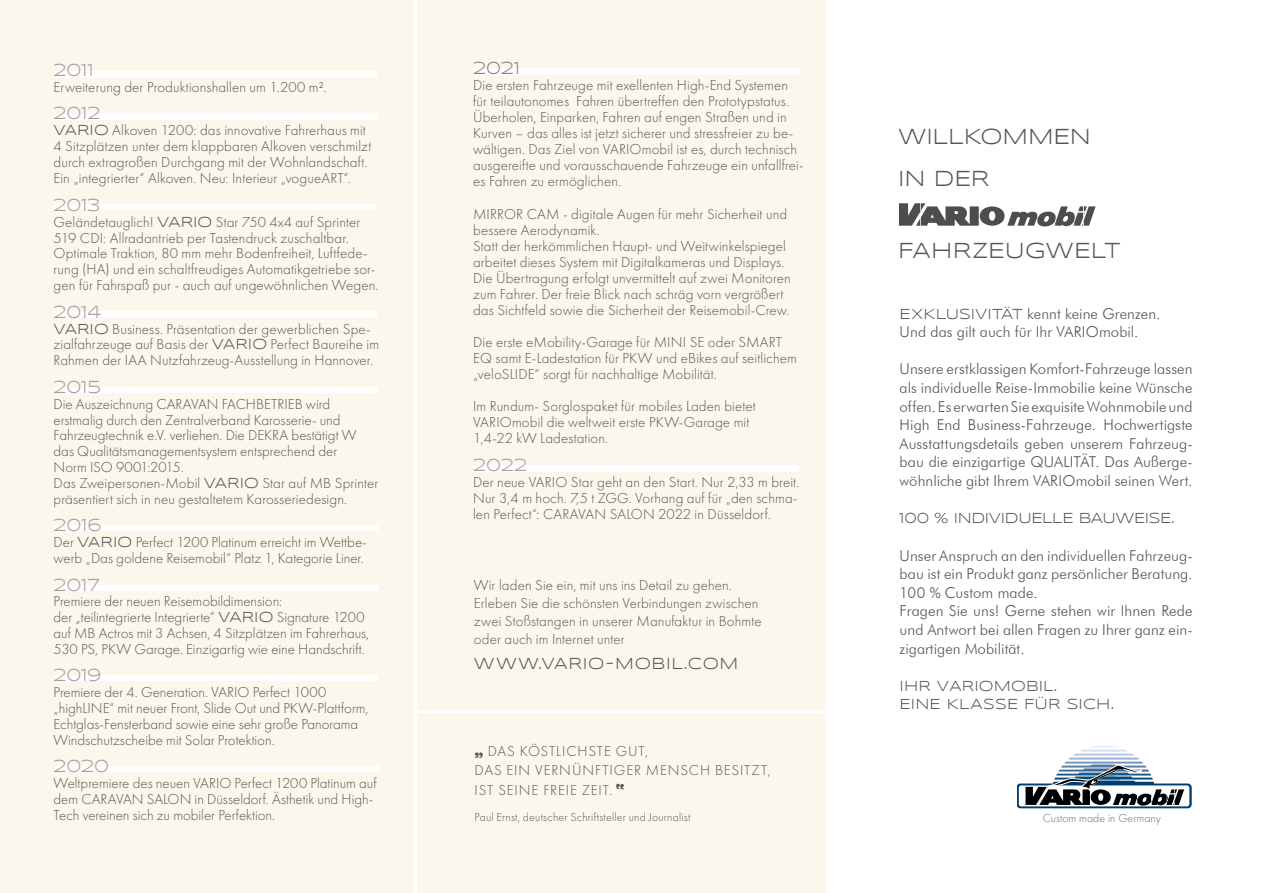
<style>
.page{position:relative;width:1263px;height:893px;background:#fff}
.page>*{position:absolute;margin:0;border:0;box-sizing:border-box;transform-origin:0 0}
.t1{font:22.5px/42px "Syncopate";letter-spacing:-.01em;color:#565655}
.t2{font:18px "Syncopate";letter-spacing:-.005em;color:#a0a1a1}
.t3{font:18px "Syncopate";color:#868786}
.t4{font:16.5px "Syncopate";letter-spacing:.04em;color:#565655}
.t5{font:300 15px/16px "Futura PT";letter-spacing:.005em;color:#565655}
.t6{font:300 15px/18.6px "Futura BT";letter-spacing:.005em;color:#565655}
.t7{font:300 15px/19.5px "Futura PT";letter-spacing:.055em;color:#565655}
.t8{font:15px/18.6px "Syncopate";color:#565655}
.t9{font:15px "Syncopate";letter-spacing:-.025em;color:#565655}
.t10{font:300 12px "Futura PT";letter-spacing:.015em;color:#565655}
.t11{font:300 12px "Futura PT";color:#6e6e6e}
.s1{font-family:"Syncopate";font-weight:400}
.s2{font-family:"Ad Lib BT";font-weight:400}
</style>
<div class="page">
<div style="left:418px;top:0;width:408px;height:710px;background:#fbf7ec"></div>
<div style="left:0;top:0;width:413px;height:893px;background:#fbf7ec"></div>
<div style="left:54px;top:525px;width:324px;height:6px;background:#fff"></div>
<div style="left:54px;top:387px;width:324px;height:6px;background:#fff"></div>
<div style="left:53px;top:204px;width:324px;height:6px;background:#fff"></div>
<div style="left:53px;top:311px;width:324px;height:6px;background:#fff"></div>
<div style="left:54px;top:114px;width:324px;height:6px;background:#fff"></div>
<div style="left:53px;top:71px;width:324px;height:6px;background:#fff"></div>
<div style="left:55px;top:585px;width:324px;height:5px;background:#fff"></div>
<div style="left:54px;top:675px;width:324px;height:6px;background:#fff"></div>
<div style="left:55px;top:766px;width:324px;height:6px;background:#fff"></div>
<svg style="left:899px;top:203px;width:197px;height:24px"></svg>
<div style="left:473px;top:68px;width:325px;height:6px;background:#fff"></div>
<div style="left:473px;top:466px;width:325px;height:6px;background:#fff"></div>
<div style="left:418px;top:714px;width:408px;height:179px;background:#fbf7ec"></div>
<svg style="left:1017px;top:745px;width:175px;height:63px"></svg>
<p class="t2" style="left:54px;top:60px;width:42px">2011</p>
<p class="t5" style="left:54px;top:79px;width:274px">Erweiterung der Produktionshallen um 1.200 m².</p>
<p class="t2" style="left:54px;top:103px;width:48px">2012</p>
<p class="t5" style="left:54px;top:122px;width:319px"><span class="s1">VARIO</span> Alkoven 1200: das innovative Fahrerhaus mit 4 Sitzplätzen unter dem klappbaren Alkoven verschmilzt durch extragroßen Durchgang mit der Wohnlandschaft.<br>Ein „integrierter“ Alkoven. Neu: Interieur „vogueART“.</p>
<p class="t2" style="left:54px;top:194px;width:49px">2013</p>
<p class="t5" style="left:54px;top:214px;width:327px">Geländetauglich! <span class="s1">VARIO</span> Star 750 4x4 auf Sprinter 519 CDI: Allradantrieb per Tastendruck zuschaltbar.<br>Optimale Traktion, 80 mm mehr Bodenfreiheit, Luftfede&shy;rung (HA) und ein schaltfreudiges Automatikgetriebe sor&shy;gen für Fahrspaß pur - auch auf ungewöhnlichen Wegen.</p>
<p class="t2" style="left:54px;top:302px;width:49px">2014</p>
<p class="t5" style="left:54px;top:321px;width:327px"><span class="s1">VARIO</span> Business. Präsentation der gewerblichen Spe&shy;zialfahrzeuge auf Basis der <span class="s1">VARIO</span> Perfect Baureihe im<br>Rahmen der IAA Nutzfahrzeug-Ausstellung in Hannover.</p>
<p class="t2" style="left:54px;top:377px;width:49px">2015</p>
<p class="t5" style="left:54px;top:396px;width:326px">Die Auszeichnung CARAVAN FACHBETRIEB wird erstmalig durch den Zentralverband Karosserie- und Fahrzeugtechnik e.V. verliehen. Die DEKRA bestätigt W das Qualitätsmanagementsystem entsprechend der<br>Norm ISO 9001:2015.<br>Das Zweipersonen-Mobil <span class="s1">VARIO</span> Star auf MB Sprinter präsentiert sich in neu gestaltetem Karosseriedesign.</p>
<p class="t2" style="left:54px;top:515px;width:49px">2016</p>
<p class="t5" style="left:54px;top:534px;width:315px">Der <span class="s1">VARIO</span> Perfect 1200 Platinum erreicht im Wettbe&shy;werb „Das goldene Reisemobil“ Platz 1, Kategorie Liner.</p>
<p class="t2" style="left:54px;top:574px;width:48px">2017</p>
<p class="t5" style="left:54px;top:594px;width:317px">Premiere der neuen Reisemobildimension:<br>der „teilintegrierte Integrierte“ <span class="s1">VARIO</span> Signature 1200 auf MB Actros mit 3 Achsen, 4 Sitzplätzen im Fahrerhaus, 530 PS, PKW Garage. Einzigartig wie eine Handschrift.</p>
<p class="t2" style="left:54px;top:665px;width:50px">2019</p>
<p class="t5" style="left:54px;top:684px;width:316px">Premiere der 4. Generation. VARIO Perfect 1000 „highLINE“ mit neuer Front, Slide Out und PKW-Plattform, Echtglas-Fensterband sowie eine sehr große Panorama Windschutzscheibe mit Solar Protektion.</p>
<p class="t2" style="left:54px;top:756px;width:57px">2020</p>
<p class="t5" style="left:54px;top:775px;width:325px">Weltpremiere des neuen VARIO Perfect 1200 Platinum auf dem CARAVAN SALON in Düsseldorf. Ästhetik und High-<br>Tech vereinen sich zu mobiler Perfektion.</p>
<p class="t3" style="left:473px;top:58px;width:49px">2021</p>
<p class="t5" style="left:473px;top:77px;width:332px">Die ersten Fahrzeuge mit exellenten High-End Systemen für teilautonomes Fahren übertreffen den Prototypstatus.<br>Überholen, Einparken, Fahren auf engen Straßen und in Kurven – das alles ist jetzt sicherer und stressfreier zu be&shy;wältigen. Das Ziel von VARIOmobil ist es, durch technisch ausgereifte und vorausschauende Fahrzeuge ein unfallfrei&shy;es Fahren zu ermöglichen.</p>
<p class="t5" style="left:473px;top:206px;width:319px">MIRROR CAM - digitale Augen für mehr Sicherheit und bessere Aerodynamik.<br>Statt der herkömmlichen Haupt- und Weitwinkelspiegel arbeitet dieses System mit Digitalkameras und Displays.<br>Die Übertragung erfolgt unvermittelt auf zwei Monitoren zum Fahrer. Der freie Blick nach schräg vorn vergrößert das Sichtfeld sowie die Sicherheit der Reisemobil-Crew.</p>
<p class="t5" style="left:473px;top:334px;width:325px">Die erste eMobility-Garage für MINI SE oder SMART<br>EQ samt E-Ladestation für PKW und eBikes auf seitlichem „veloSLIDE“ sorgt für nachhaltige Mobilität.</p>
<p class="t5" style="left:473px;top:398px;width:284px">Im Rundum- Sorglospaket für mobiles Laden bietet<br>VARIOmobil die weltweit erste PKW-Garage mit<br>1,4-22 kW Ladestation.</p>
<p class="t2" style="left:473px;top:455px;width:56px">2022</p>
<p class="t5" style="left:473px;top:474px;width:328px;text-align:justify">Der neue VARIO Star geht an den Start. Nur 2,33 m breit.<br>Nur 3,4 m hoch. 7,5 t ZGG. Vorhang auf für „den schma&shy;len Perfect“: CARAVAN SALON 2022 in Düsseldorf.</p>
<p class="t5" style="left:474px;top:576px;width:289px;line-height:18px">Wir laden Sie ein, mit uns ins Detail zu gehen.<br>Erleben Sie die schönsten Verbindungen zwischen zwei Stoßstangen in unserer Manufaktur in Bohmte oder auch im Internet unter</p>
<p class="t4" style="left:474px;top:654px;width:266px">WWW.VARIO-MOBIL.COM</p>
<p class="t7" style="left:475px;top:741px;width:297px"><span class="s2">„</span> DAS KÖSTLICHSTE GUT,<br>DAS EIN VERNÜNFTIGER MENSCH BESITZT,<br>IST SEINE FREIE ZEIT. <span class="s2">“</span></p>
<p class="t10" style="left:475px;top:810px;width:217px">Paul Ernst, deutscher Schriftsteller und Journalist</p>
<h1 class="t1" style="left:898px;top:116px;width:194px">WILLKOMMEN<br>IN DER</h1>
<h1 class="t1" style="left:898px;top:230px;width:224px">FAHRZEUGWELT</h1>
<p class="t6" style="left:900px;top:304px;width:262px"><span class="s1">EXKLUSIVITÄT</span> kennt keine Grenzen.<br>Und das gilt auch für Ihr VARIOmobil.</p>
<p class="t6" style="left:900px;top:360px;width:294px;text-align:justify">Unsere erstklassigen Komfort-Fahrzeuge lassen als individuelle Reise-Immobilie keine Wünsche offen. Es erwarten Sie exquisite Wohnmobile und High End Business-Fahrzeuge. Hochwertigste Ausstattungsdetails geben unserem Fahrzeug&shy;bau die einzigartige QUALITÄT. Das Außerge&shy;wöhnliche gibt Ihrem VARIOmobil seinen Wert.</p>
<p class="t9" style="left:900px;top:510px;width:276px">100 % INDIVIDUELLE BAUWEISE.</p>
<p class="t6" style="left:900px;top:546px;width:294px">Unser Anspruch an den individuellen Fahrzeug&shy;bau ist ein Produkt ganz persönlicher Beratung.<br>100 % Custom made.<br>Fragen Sie uns! Gerne stehen wir Ihnen Rede und Antwort bei allen Fragen zu Ihrer ganz ein&shy;zigartigen Mobilität.</p>
<p class="t8" style="left:900px;top:676px;width:216px">IHR VARIOMOBIL.<br>EINE KLASSE FÜR SICH.</p>
<p class="t11" style="left:1043px;top:812px;width:120px">Custom made in Germany</p>
</div>
